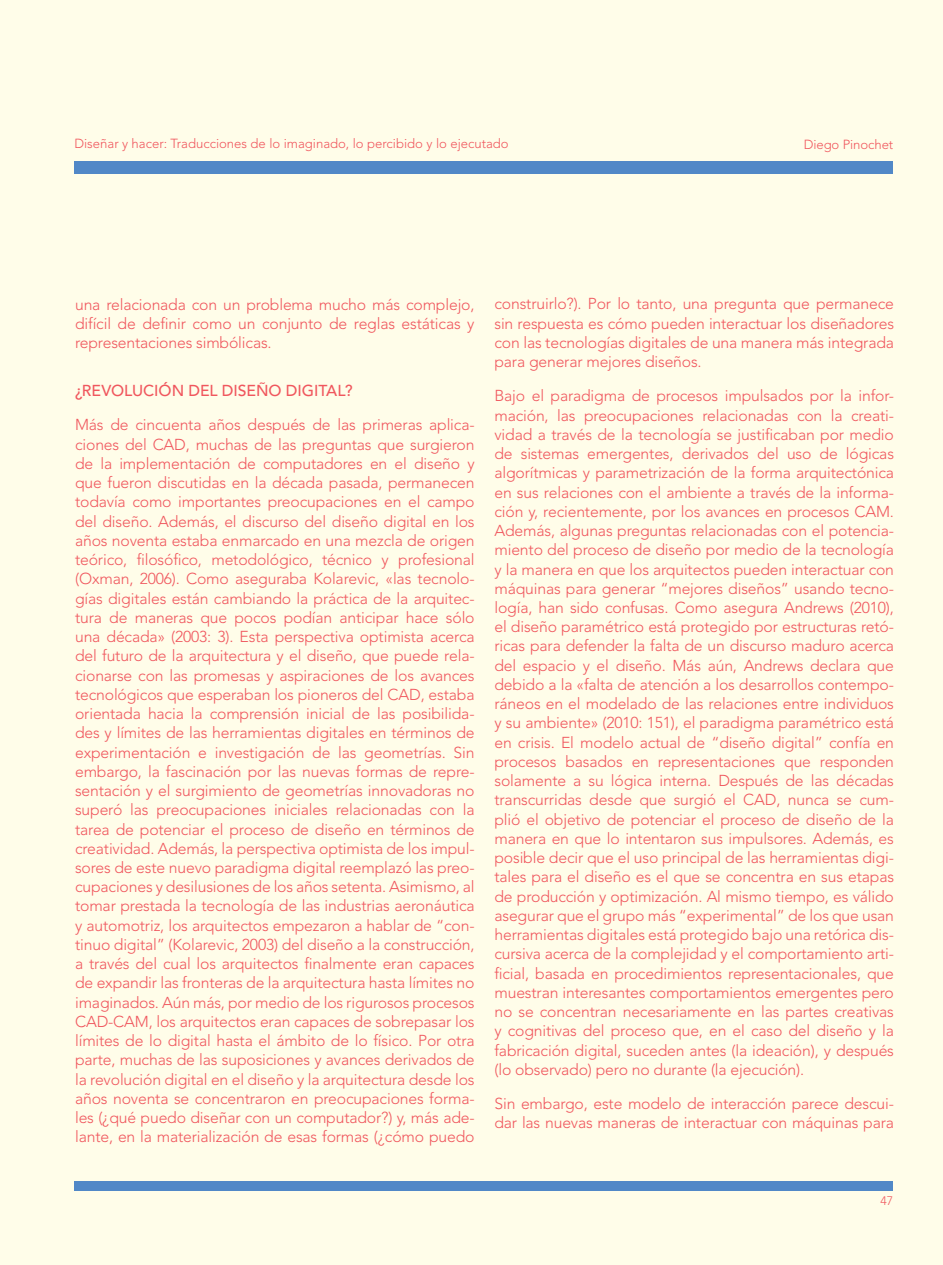
<style>
.page{position:relative;width:943px;height:1265px;background:#fffde9}
.page>*{position:absolute;margin:0;border:0;box-sizing:border-box;transform-origin:0 0}
.t1{font:300 15.75px/19.2px "Avenir LT Std";letter-spacing:-.01em;color:#f0575e;text-align:justify}
.t2{font:500 15.75px "Avenir LT Std";color:#f0575e}
.t3{font:300 13.12px "Avenir LT Std";color:#f0575e}
.t4{font:300 12.25px "Avenir LT Std";color:#f0575e}
</style>
<div class="page">
<div style="left:74px;top:1181px;width:819px;height:10px;background:#5188c7"></div>
<div style="left:74px;top:161px;width:819px;height:12px;background:#5188c7"></div>
<p class="t3" style="left:74px;top:136px;width:436px">Diseñar y hacer: Traducciones de lo imaginado, lo percibido y lo ejecutado</p>
<p class="t3" style="left:803px;top:137px;width:91px">Diego Pinochet</p>
<p class="t1" style="left:75px;top:295px;width:401px">una relacionada con un problema mucho más complejo, difícil de definir como un conjunto de reglas estáticas y representaciones simbólicas.</p>
<p class="t2" style="left:75px;top:382px;width:19px">¿REVOLUCI</p>
<p class="t2" style="left:159px;top:382px;width:41px">ÓN DEL</p>
<p class="t2" style="left:222px;top:382px;width:10px">DISE</p>
<p class="t2" style="left:256px;top:382px;width:40px">ÑO DIGITAL</p>
<p class="t2" style="left:345px;top:382px;width:9px">?</p>
<p class="t1" style="left:75px;top:415px;width:401px">Más de cincuenta años después de las primeras aplica&shy;ciones del CAD, muchas de las preguntas que surgieron de la implementación de computadores en el diseño y que fueron discutidas en la década pasada, permanecen todavía como importantes preocupaciones en el campo del diseño. Además, el discurso del diseño digital en los años noventa estaba enmarcado en una mezcla de origen teórico, filosófico, metodológico, técnico y profesional (Oxman, 2006). Como aseguraba Kolarevic, «las tecnolo&shy;gías digitales están cambiando la práctica de la arquitec&shy;tura de maneras que pocos podían anticipar hace sólo una década» (2003: 3). Esta perspectiva optimista acerca del futuro de la arquitectura y el diseño, que puede rela&shy;cionarse con las promesas y aspiraciones de los avances tecnológicos que esperaban los pioneros del CAD, estaba orientada hacia la comprensión inicial de las posibilida&shy;des y límites de las herramientas digitales en términos de experimentación e investigación de las geometrías. Sin embargo, la fascinación por las nuevas formas de repre&shy;sentación y el surgimiento de geometrías innovadoras no superó las preocupaciones iniciales relacionadas con la tarea de potenciar el proceso de diseño en términos de creatividad. Además, la perspectiva optimista de los impul&shy;sores de este nuevo paradigma digital reemplazó las preo&shy;cupaciones y desilusiones de los años setenta. Asimismo, al tomar prestada la tecnología de las industrias aeronáutica y automotriz, los arquitectos empezaron a hablar de “con&shy;tinuo digital” (Kolarevic, 2003) del diseño a la construcción, a través del cual los arquitectos finalmente eran capaces de expandir las fronteras de la arquitectura hasta límites no imaginados. Aún más, por medio de los rigurosos procesos CAD-CAM, los arquitectos eran capaces de sobrepasar los límites de lo digital hasta el ámbito de lo físico. Por otra parte, muchas de las suposiciones y avances derivados de la revolución digital en el diseño y la arquitectura desde los años noventa se concentraron en preocupaciones forma&shy;les (¿qué puedo diseñar con un computador?) y, más ade&shy;lante, en la materialización de esas formas (¿cómo puedo</p>
<p class="t1" style="left:494px;top:294px;width:401px">construirlo?). Por lo tanto, una pregunta que permanece sin respuesta es cómo pueden interactuar los diseñadores con las tecnologías digitales de una manera más integrada para generar mejores diseños.</p>
<p class="t1" style="left:494px;top:386px;width:401px">Bajo el paradigma de procesos impulsados por la infor&shy;mación, las preocupaciones relacionadas con la creati&shy;vidad a través de la tecnología se justificaban por medio de sistemas emergentes, derivados del uso de lógicas algorítmicas y parametrización de la forma arquitectónica en sus relaciones con el ambiente a través de la informa&shy;ción y, recientemente, por los avances en procesos CAM.<br>Además, algunas preguntas relacionadas con el potencia&shy;miento del proceso de diseño por medio de la tecnología y la manera en que los arquitectos pueden interactuar con máquinas para generar “mejores diseños” usando tecno&shy;logía, han sido confusas. Como asegura Andrews (2010), el diseño paramétrico está protegido por estructuras retó&shy;ricas para defender la falta de un discurso maduro acerca del espacio y el diseño. Más aún, Andrews declara que debido a la «falta de atención a los desarrollos contempo&shy;ráneos en el modelado de las relaciones entre individuos y su ambiente» (2010: 151), el paradigma paramétrico está en crisis. El modelo actual de “diseño digital” confía en procesos basados en representaciones que responden solamente a su lógica interna. Después de las décadas transcurridas desde que surgió el CAD, nunca se cum&shy;plió el objetivo de potenciar el proceso de diseño de la manera en que lo intentaron sus impulsores. Además, es posible decir que el uso principal de las herramientas digi&shy;tales para el diseño es el que se concentra en sus etapas de producción y optimización. Al mismo tiempo, es válido asegurar que el grupo más “experimental” de los que usan herramientas digitales está protegido bajo una retórica dis&shy;cursiva acerca de la complejidad y el comportamiento arti&shy;ficial, basada en procedimientos representacionales, que muestran interesantes comportamientos emergentes pero no se concentran necesariamente en las partes creativas y cognitivas del proceso que, en el caso del diseño y la fabricación digital, suceden antes (la ideación), y después (lo observado) pero no durante (la ejecución).</p>
<p class="t1" style="left:494px;top:1094px;width:401px">Sin embargo, este modelo de interacción parece descui&shy;dar las nuevas maneras de interactuar con máquinas para</p>
<p class="t4" style="left:880px;top:1194px;width:14px">47</p>
</div>
